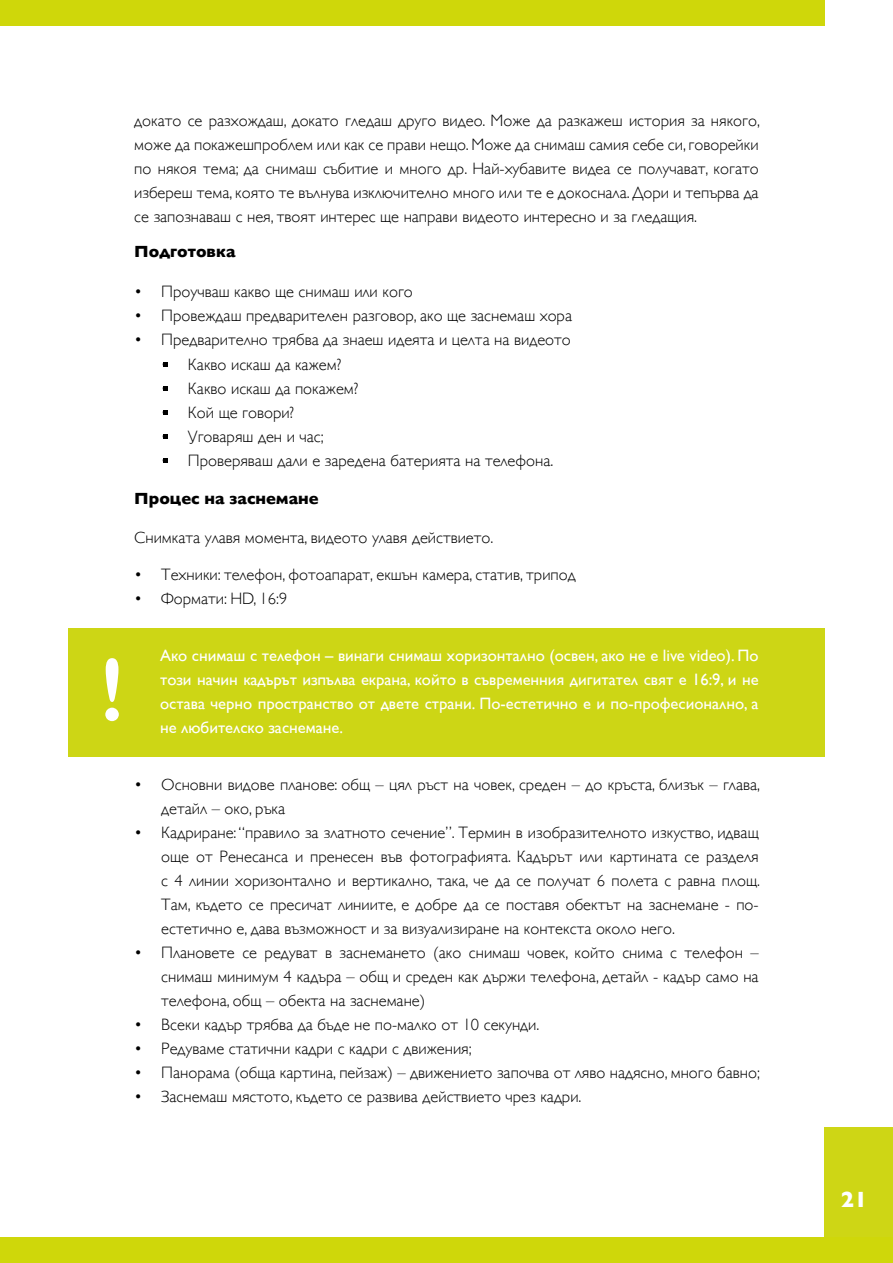
<style>
.page{position:relative;width:893px;height:1263px;background:#fff}
.page>*{position:absolute;margin:0;border:0;box-sizing:border-box;transform-origin:0 0}
.t1{font:600 90px "Gill Sans";color:#fff}
.t2{font:700 22.5px "Gill Sans";color:#fff}
.t3{font:300 16.5px/24px "Gill Sans";color:#000;text-align:justify}
.t4{font:16.5px/24px "Gill Sans";color:#fff;text-align:justify}
.t5{font:700 16.5px "Gill Sans";color:#000}
</style>
<div class="page">
<div style="left:825px;top:1127px;width:68px;height:136px;background:#ced615"></div>
<div style="left:0;top:1237px;width:893px;height:26px;background:#cfd70a"></div>
<div style="left:0;top:0;width:825px;height:26px;background:#cfd70a"></div>
<svg style="left:163px;top:362px;width:5px;height:4px"></svg>
<svg style="left:163px;top:386px;width:5px;height:4px"></svg>
<svg style="left:163px;top:410px;width:5px;height:4px"></svg>
<svg style="left:163px;top:434px;width:5px;height:4px"></svg>
<svg style="left:163px;top:458px;width:5px;height:5px"></svg>
<div style="left:68px;top:628px;width:757px;height:128px;background:#cdd615"></div>
<p class="t3" style="left:134px;top:108px;width:627px">докато се разхождаш, докато гледаш друго видео. Може да разкажеш история за някого, може да покажешпроблем или как се прави нещо. Може да снимаш самия себе си, говорейки по някоя тема; да снимаш събитие и много др. Най-хубавите видеа се получават, когато избереш тема, която те вълнува изключително много или те е докоснала. Дори и тепърва да се запознаваш с нея, твоят интерес ще направи видеото интересно и за гледащия.</p>
<p class="t5" style="left:134px;top:238px;width:103px">Подготовка</p>
<p class="t3" style="left:134px;top:279px;width:280px">• Проучваш какво ще снимаш или кого</p>
<p class="t3" style="left:134px;top:303px;width:439px">• Провеждаш предварителен разговор, ако ще заснемаш хора</p>
<p class="t3" style="left:134px;top:327px;width:438px">• Предварително трябва да знаеш идеята и целта на видеото</p>
<p class="t3" style="left:161px;top:352px;width:182px">• Какво искаш да кажем?</p>
<p class="t3" style="left:161px;top:376px;width:199px">• Какво искаш да покажем?</p>
<p class="t3" style="left:161px;top:400px;width:135px">• Кой ще говори?</p>
<p class="t3" style="left:161px;top:424px;width:164px">• Уговаряш ден и час;</p>
<p class="t3" style="left:161px;top:448px;width:394px">• Проверяваш дали е заредена батерията на телефона.</p>
<p class="t5" style="left:134px;top:485px;width:186px">Процес на заснемане</p>
<p class="t3" style="left:134px;top:525px;width:361px">Снимката улавя момента, видеото улавя действието.</p>
<p class="t3" style="left:134px;top:562px;width:443px">• Техники: телефон, фотоапарат, екшън камера, статив, трипод</p>
<p class="t3" style="left:134px;top:586px;width:155px">• Формати: HD, 16:9</p>
<h1 class="t1" style="left:100px;top:635px;width:26px">!</h1>
<p class="t4" style="left:160px;top:643px;width:600px">Ако снимаш с телефон – винаги снимаш хоризонтално (освен, ако не е live video). По този начин кадърът изпълва екрана, който в съвременния дигитател свят е 16:9, и не остава черно пространство от двете страни. По-естетично е и по-професионално, а не любителско заснемане.</p>
<p class="t3" style="left:161px;top:772px;width:600px;text-indent:-27px">• Основни видове планове: общ – цял ръст на човек, среден – до кръста, близък – глава, детайл – око, ръка</p>
<p class="t3" style="left:161px;top:820px;width:600px;text-indent:-27px">• Кадриране: “правило за златното сечение”. Термин в изобразителното изкуство, идващ още от Ренесанса и пренесен във фотографията. Кадърът или картината се разделя с 4 линии хоризонтално и вертикално, така, че да се получат 6 полета с равна площ.<br>Там, където се пресичат линиите, е добре да се поставя обектът на заснемане - по&shy;естетично е, дава възможност и за визуализиране на контекста около него.</p>
<p class="t3" style="left:161px;top:940px;width:599px;text-indent:-27px">• Плановете се редуват в заснемането (ако снимаш човек, който снима с телефон – снимаш минимум 4 кадъра – общ и среден как държи телефона, детайл - кадър само на телефона, общ – обекта на заснемане)</p>
<p class="t3" style="left:134px;top:1012px;width:407px">• Всеки кадър трябва да бъде не по-малко от 10 секунди.</p>
<p class="t3" style="left:134px;top:1036px;width:339px">• Редуваме статични кадри с кадри с движения;</p>
<p class="t3" style="left:134px;top:1060px;width:627px">• Панорама (обща картина, пейзаж) – движението започва от ляво надясно, много бавно;</p>
<p class="t3" style="left:134px;top:1084px;width:449px">• Заснемаш мястото, където се развива действието чрез кадри.</p>
<h2 class="t2" style="left:841px;top:1182px;width:28px">21</h2>
</div>
